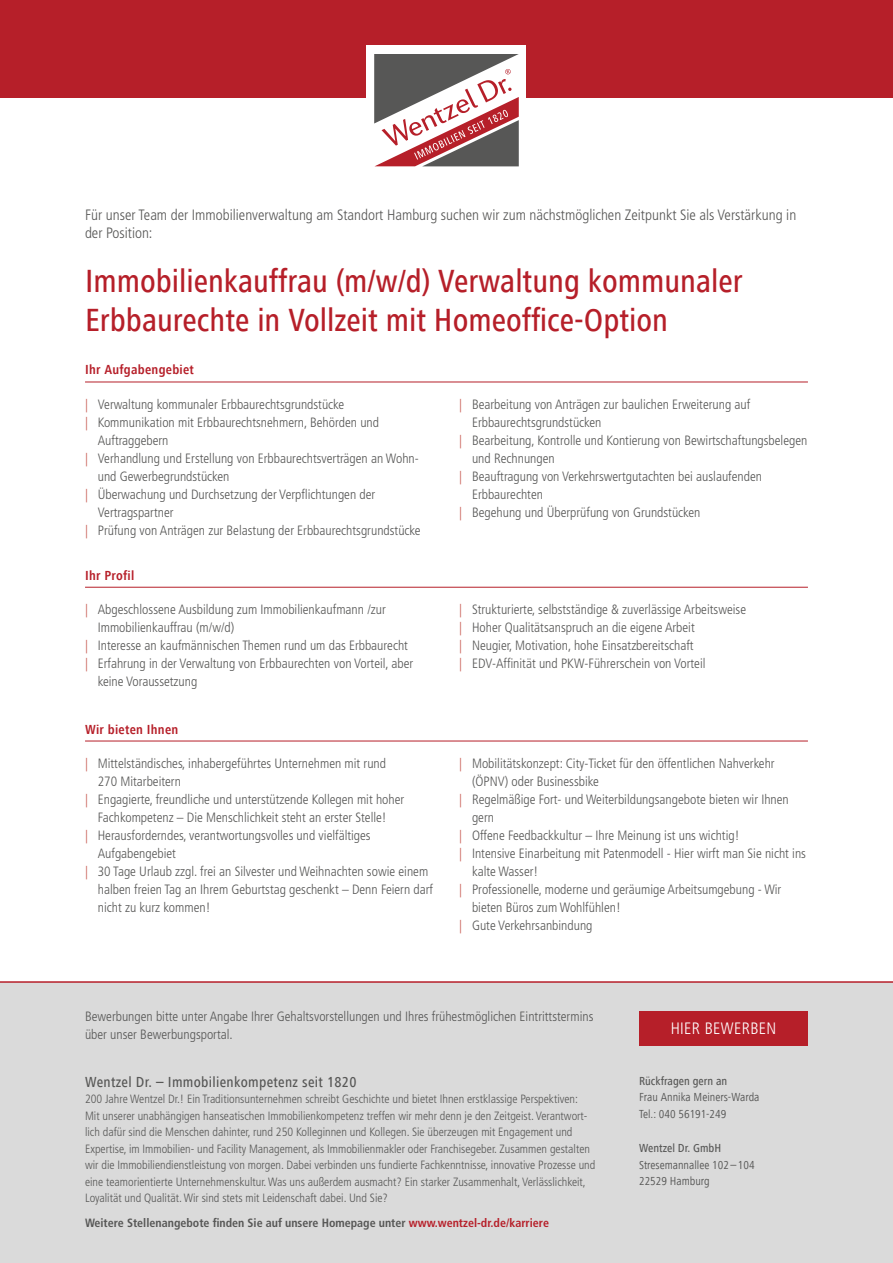
<style>
.page{position:relative;width:893px;height:1263px;background:#fff}
.page>*{position:absolute;margin:0;border:0;box-sizing:border-box;transform-origin:0 0}
.t1{font:500 condensed 33px/39.6px "Frutiger Next LT";color:#b61f29}
.t2{font:300 condensed 16.5px "Frutiger LT Std";letter-spacing:.02em;color:#fff}
.t3{font:300 condensed 15px/18px "Frutiger LT Std";color:#575756}
.t4{font:500 condensed 15px "Frutiger Next LT";letter-spacing:.02em;color:#575756}
.t5{font:300 condensed 13.5px/18px "Frutiger LT Std";color:#575756}
.t6{font:700 condensed 13.5px "Frutiger Next LT";letter-spacing:.02em;color:#b61f29}
.t7{font:300 condensed 12px/16.5px "Frutiger LT Std";color:#575756}
.t8{font:700 condensed 12px "Frutiger LT Std";color:#575756}
.t9{font:condensed 12px/16.5px "Frutiger Next LT";color:#575756}
.t10{font:500 condensed 12px "Frutiger Next LT";color:#575756}
.s1{color:#c44e45}
.s2{color:#b61f29}
</style>
<div class="page">
<div style="left:0;top:982px;width:893px;height:281px;background:#dadada"></div>
<hr style="left:0;top:981px;width:893px;height:2px;background:#b61f29">
<div style="left:639px;top:1011px;width:169px;height:34px;background:#b61f29"></div>
<div style="left:0;top:0;width:893px;height:98px;background:#b61f29"></div>
<div style="left:367px;top:45px;width:159px;height:129px;background:#fff"></div>
<svg style="left:374px;top:54px;width:145px;height:112px"></svg>
<hr style="left:85px;top:382px;width:723px;height:1px;background:#b61f29">
<hr style="left:85px;top:587px;width:723px;height:1px;background:#b61f29">
<hr style="left:85px;top:741px;width:723px;height:1px;background:#b61f29">
<p class="t3" style="left:85px;top:207px;width:713px">Für unser Team der Immobilienverwaltung am Standort Hamburg suchen wir zum nächstmöglichen Zeitpunkt Sie als Verstärkung in der Position:</p>
<h1 class="t1" style="left:85px;top:264px;width:659px">Immobilienkauffrau (m/w/d) Verwaltung kommunaler<br>Erbbaurechte in Vollzeit mit Homeoffice-Option</h1>
<p class="t6" style="left:85px;top:364px;width:110px">Ihr Aufgabengebiet</p>
<p class="t5" style="left:85px;top:396px;width:261px"><span class="s1">|</span> Verwaltung kommunaler Erbbaurechtsgrundstücke</p>
<p class="t5" style="left:85px;top:414px;width:296px"><span class="s1">|</span> Kommunikation mit Erbbaurechtsnehmern, Behörden und</p>
<p class="t5" style="left:98px;top:432px;width:72px">Auftraggebern</p>
<p class="t5" style="left:85px;top:450px;width:335px"><span class="s1">|</span> Verhandlung und Erstellung von Erbbaurechtsverträgen an Wohn-</p>
<p class="t5" style="left:98px;top:468px;width:133px">und Gewerbegrundstücken</p>
<p class="t5" style="left:85px;top:486px;width:292px"><span class="s1">|</span> Überwachung und Durchsetzung der Verpflichtungen der</p>
<p class="t5" style="left:98px;top:504px;width:77px">Vertragspartner</p>
<p class="t5" style="left:85px;top:522px;width:337px"><span class="s1">|</span> Prüfung von Anträgen zur Belastung der Erbbaurechtsgrundstücke</p>
<p class="t6" style="left:85px;top:570px;width:51px">Ihr Profil</p>
<p class="t5" style="left:85px;top:601px;width:302px"><span class="s1">|</span> Abgeschlossene Ausbildung zum Immobilienkaufmann /zur</p>
<p class="t5" style="left:98px;top:619px;width:138px">Immobilienkauffrau (m/w/d)</p>
<p class="t5" style="left:85px;top:637px;width:324px"><span class="s1">|</span> Interesse an kaufmännischen Themen rund um das Erbbaurecht</p>
<p class="t5" style="left:85px;top:655px;width:330px"><span class="s1">|</span> Erfahrung in der Verwaltung von Erbbaurechten von Vorteil, aber</p>
<p class="t5" style="left:98px;top:673px;width:101px">keine Voraussetzung</p>
<p class="t6" style="left:85px;top:724px;width:95px">Wir bieten Ihnen</p>
<p class="t5" style="left:85px;top:755px;width:303px"><span class="s1">|</span> Mittelständisches, inhabergeführtes Unternehmen mit rund</p>
<p class="t5" style="left:98px;top:773px;width:85px">270 Mitarbeitern</p>
<p class="t5" style="left:85px;top:791px;width:321px"><span class="s1">|</span> Engagierte, freundliche und unterstützende Kollegen mit hoher</p>
<p class="t5" style="left:98px;top:809px;width:290px">Fachkompetenz – Die Menschlichkeit steht an erster Stelle!</p>
<p class="t5" style="left:85px;top:827px;width:287px"><span class="s1">|</span> Herausforderndes, verantwortungsvolles und vielfältiges</p>
<p class="t5" style="left:98px;top:845px;width:80px">Aufgabengebiet</p>
<p class="t5" style="left:85px;top:863px;width:345px"><span class="s1">|</span> 30 Tage Urlaub zzgl. frei an Silvester und Weihnachten sowie einem</p>
<p class="t5" style="left:98px;top:881px;width:337px">halben freien Tag an Ihrem Geburtstag geschenkt – Denn Feiern darf</p>
<p class="t5" style="left:98px;top:899px;width:114px">nicht zu kurz kommen!</p>
<p class="t5" style="left:459px;top:396px;width:293px"><span class="s1">|</span> Bearbeitung von Anträgen zur baulichen Erweiterung auf</p>
<p class="t5" style="left:472px;top:414px;width:131px">Erbbaurechtsgrundstücken</p>
<p class="t5" style="left:459px;top:432px;width:350px"><span class="s1">|</span> Bearbeitung, Kontrolle und Kontierung von Bewirtschaftungsbelegen</p>
<p class="t5" style="left:472px;top:450px;width:84px">und Rechnungen</p>
<p class="t5" style="left:459px;top:468px;width:304px"><span class="s1">|</span> Beauftragung von Verkehrswertgutachten bei auslaufenden</p>
<p class="t5" style="left:472px;top:486px;width:72px">Erbbaurechten</p>
<p class="t5" style="left:459px;top:504px;width:243px"><span class="s1">|</span> Begehung und Überprüfung von Grundstücken</p>
<p class="t5" style="left:459px;top:601px;width:288px"><span class="s1">|</span> Strukturierte, selbstständige &amp; zuverlässige Arbeitsweise <span class="s1">|</span> Hoher Qualitätsanspruch an die eigene Arbeit<br><span class="s1">|</span> Neugier, Motivation, hohe Einsatzbereitschaft<br><span class="s1">|</span> EDV-Affinität und PKW-Führerschein von Vorteil</p>
<p class="t5" style="left:459px;top:755px;width:317px"><span class="s1">|</span> Mobilitätskonzept: City-Ticket für den öffentlichen Nahverkehr</p>
<p class="t5" style="left:472px;top:773px;width:128px">(ÖPNV) oder Businessbike</p>
<p class="t5" style="left:459px;top:791px;width:331px"><span class="s1">|</span> Regelmäßige Fort- und Weiterbildungsangebote bieten wir Ihnen</p>
<p class="t5" style="left:472px;top:809px;width:24px">gern</p>
<p class="t5" style="left:459px;top:827px;width:282px"><span class="s1">|</span> Offene Feedbackkultur – Ihre Meinung ist uns wichtig!</p>
<p class="t5" style="left:459px;top:845px;width:348px"><span class="s1">|</span> Intensive Einarbeitung mit Patenmodell - Hier wirft man Sie nicht ins</p>
<p class="t5" style="left:472px;top:863px;width:68px">kalte Wasser!</p>
<p class="t5" style="left:459px;top:881px;width:324px"><span class="s1">|</span> Professionelle, moderne und geräumige Arbeitsumgebung - Wir</p>
<p class="t5" style="left:472px;top:899px;width:150px">bieten Büros zum Wohlfühlen!</p>
<p class="t5" style="left:459px;top:917px;width:135px"><span class="s1">|</span> Gute Verkehrsanbindung</p>
<p class="t5" style="left:85px;top:1008px;width:510px">Bewerbungen bitte unter Angabe Ihrer Gehaltsvorstellungen und Ihres frühestmöglichen Eintrittstermins über unser Bewerbungsportal.</p>
<p class="t2" style="left:671px;top:1020px;width:107px">HIER BEWERBEN</p>
<p class="t4" style="left:85px;top:1073px;width:273px">Wentzel Dr. – Immobilienkompetenz seit 1820</p>
<p class="t7" style="left:85px;top:1091px;width:512px">200 Jahre Wentzel Dr.! Ein Traditionsunternehmen schreibt Geschichte und bietet Ihnen erstklassige Perspektiven:<br>Mit unserer unabhängigen hanseatischen Immobilienkompetenz treffen wir mehr denn je den Zeitgeist. Verantwort&shy;lich dafür sind die Menschen dahinter, rund 250 Kolleginnen und Kollegen. Sie überzeugen mit Engagement und Expertise, im Immobilien- und Facility Management, als Immobilienmakler oder Franchisegeber. Zusammen gestalten wir die Immobiliendienstleistung von morgen. Dabei verbinden uns fundierte Fachkenntnisse, innovative Prozesse und eine teamorientierte Unternehmenskultur. Was uns außerdem ausmacht? Ein starker Zusammenhalt, Verlässlichkeit, Loyalität und Qualität. Wir sind stets mit Leidenschaft dabei. Und Sie?</p>
<p class="t8" style="left:85px;top:1218px;width:465px">Weitere Stellenangebote finden Sie auf unsere Homepage unter <span class="s2">www.wentzel-dr.de/karriere</span></p>
<p class="t10" style="left:639px;top:1076px;width:90px">Rückfragen gern an</p>
<p class="t9" style="left:639px;top:1090px;width:122px">Frau Annika Meiners-Warda<br>Tel.: 040 56191-249</p>
<p class="t10" style="left:639px;top:1143px;width:84px">Wentzel Dr. GmbH</p>
<p class="t9" style="left:639px;top:1157px;width:117px">Stresemannallee 102 – 104<br>22529 Hamburg</p>
</div>
